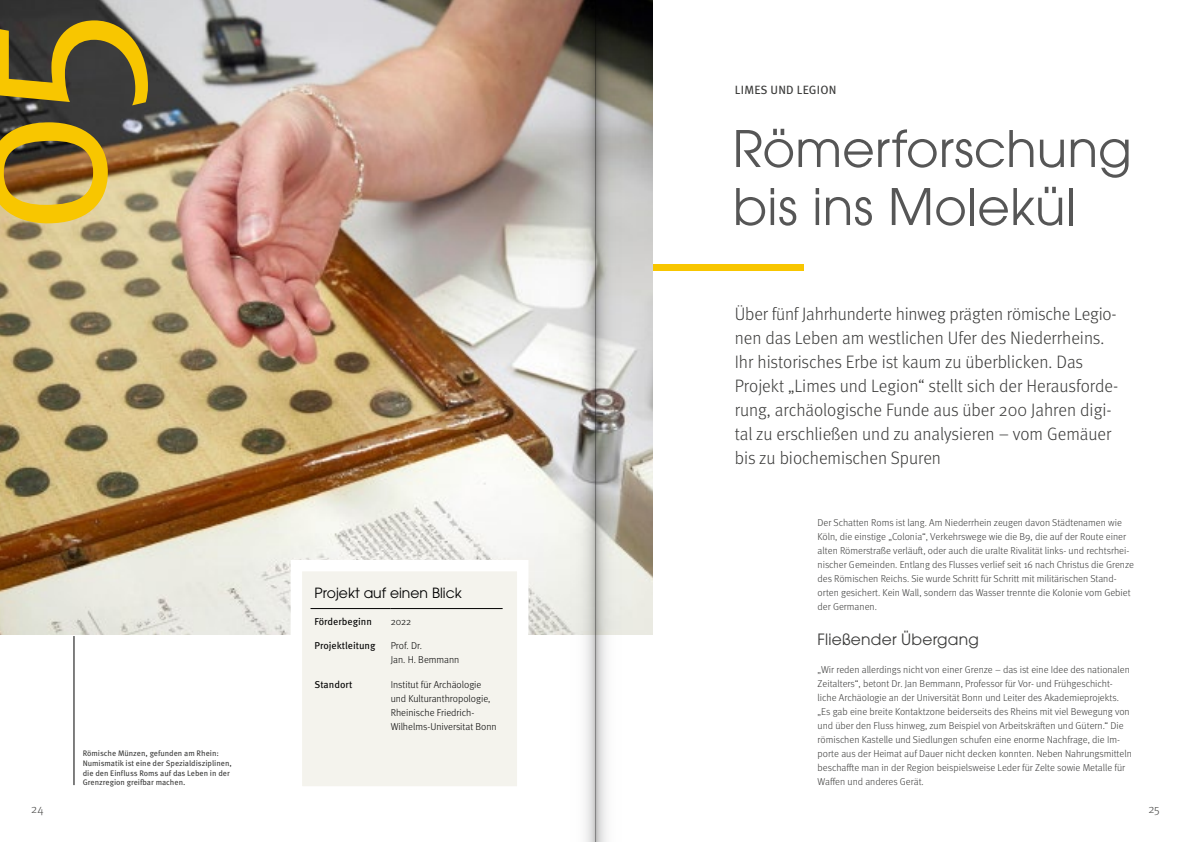
<style>
.page{position:relative;width:1191px;height:842px;background:#fff}
.page>*{position:absolute;margin:0;border:0;box-sizing:border-box;transform-origin:0 0}
.t1{font:225.4px "Meta Pro Norm";color:#f8c600}
.t2{font:50px/58px "ITC Avant Garde Pro";letter-spacing:.005em;color:#565656}
.t3{font:300 18px/24px "Meta Pro";color:#3b3b3a}
.t4{font:15.5px "ITC Avant Garde Pro";letter-spacing:.015em;color:#3b3b3a}
.t5{font:14px "ITC Avant Garde Pro";color:#000}
.t6{font:12px "Meta Pro";letter-spacing:.02em;color:#3b3b3a}
.t7{font:300 12px "Meta Pro";color:#494948}
.t8{font:300 10px/14px "Meta Pro";color:#3b3b3a}
.t9{font:300 10px/14px "Meta Pro";color:#000}
.t10{font:10px "Meta Pro";color:#000}
.t11{font:8px/9.6px "Meta Pro";color:#3b3b3a}
</style>
<div class="page">
<img style="left:0;top:0;width:652px;height:634px">
<hr style="left:74px;top:636px;width:1px;height:149px;background:#000">
<div style="left:291px;top:560px;width:237px;height:238px;background:#f4f3ed;border:11px solid #fff"></div>
<hr style="left:310px;top:608px;width:81px;height:1px;background:#000">
<hr style="left:391px;top:608px;width:111px;height:1px;background:#000">
<div style="left:652px;top:265px;width:151px;height:6px;background:#f8c600"></div>
<svg style="left:595px;top:0;width:37px;height:842px"></svg>
<svg style="left:558px;top:0;width:37px;height:842px"></svg>
<h1 class="t1" style="left:-142px;top:238px;width:234px;rotate:-90deg">05</h1>
<p class="t11" style="left:83px;top:748px;width:151px">Römische Münzen, gefunden am Rhein:<br>Numismatik ist eine der Spezialdisziplinen, die den Einfluss Roms auf das Leben in der Grenzregion greifbar machen.</p>
<h3 class="t5" style="left:314px;top:584px;width:149px">Projekt auf einen Blick</h3>
<p class="t10" style="left:314px;top:613px;width:59px">Förderbeginn</p>
<p class="t9" style="left:391px;top:614px;width:22px">2022</p>
<p class="t10" style="left:314px;top:638px;width:62px">Projektleitung</p>
<p class="t9" style="left:391px;top:638px;width:70px">Prof. Dr.<br>Jan. H. Bemmann</p>
<p class="t10" style="left:314px;top:676px;width:39px">Standort</p>
<p class="t9" style="left:391px;top:677px;width:107px">Institut für Archäologie und Kulturanthropologie,<br>Rheinische Friedrich-<br>Wilhelms-Universitat Bonn</p>
<p class="t6" style="left:735px;top:81px;width:103px">LIMES UND LEGION</p>
<h2 class="t2" style="left:733px;top:119px;width:400px">Römerforschung bis ins Molekül</h2>
<p class="t3" style="left:735px;top:301px;width:385px">Über fünf Jahrhunderte hinweg prägten römische Legio&shy;nen das Leben am westlichen Ufer des Niederrheins.<br>Ihr historisches Erbe ist kaum zu überblicken. Das Projekt „Limes und Legion“ stellt sich der Herausforde&shy;rung, archäologische Funde aus über 200 Jahren digi&shy;tal zu erschließen und zu analysieren – vom Gemäuer bis zu biochemischen Spuren</p>
<p class="t8" style="left:817px;top:515px;width:318px">Der Schatten Roms ist lang. Am Niederrhein zeugen davon Städtenamen wie Köln, die einstige „Colonia“, Verkehrswege wie die B9, die auf der Route einer alten Römerstraße verläuft, oder auch die uralte Rivalität links- und rechtsrhei&shy;nischer Gemeinden. Entlang des Flusses verlief seit 16 nach Christus die Grenze des Römischen Reichs. Sie wurde Schritt für Schritt mit militärischen Stand&shy;orten gesichert. Kein Wall, sondern das Wasser trennte die Kolonie vom Gebiet der Germanen.</p>
<h3 class="t4" style="left:817px;top:630px;width:163px">Fließender Übergang</h3>
<p class="t8" style="left:817px;top:662px;width:316px">„Wir reden allerdings nicht von einer Grenze – das ist eine Idee des nationalen Zeitalters“, betont Dr. Jan Bemmann, Professor für Vor- und Frühgeschicht&shy;liche Archäologie an der Universität Bonn und Leiter des Akademieprojekts. „Es gab eine breite Kontaktzone beiderseits des Rheins mit viel Bewegung von und über den Fluss hinweg, zum Beispiel von Arbeitskräften und Gütern.“ Die römischen Kastelle und Siedlungen schufen eine enorme Nachfrage, die Im&shy;porte aus der Heimat auf Dauer nicht decken konnten. Neben Nahrungsmitteln beschaffte man in der Region beispielsweise Leder für Zelte sowie Metalle für Waffen und anderes Gerät.</p>
<p class="t7" style="left:31px;top:800px;width:14px">24</p>
<p class="t7" style="left:1148px;top:800px;width:13px">25</p>
</div>
